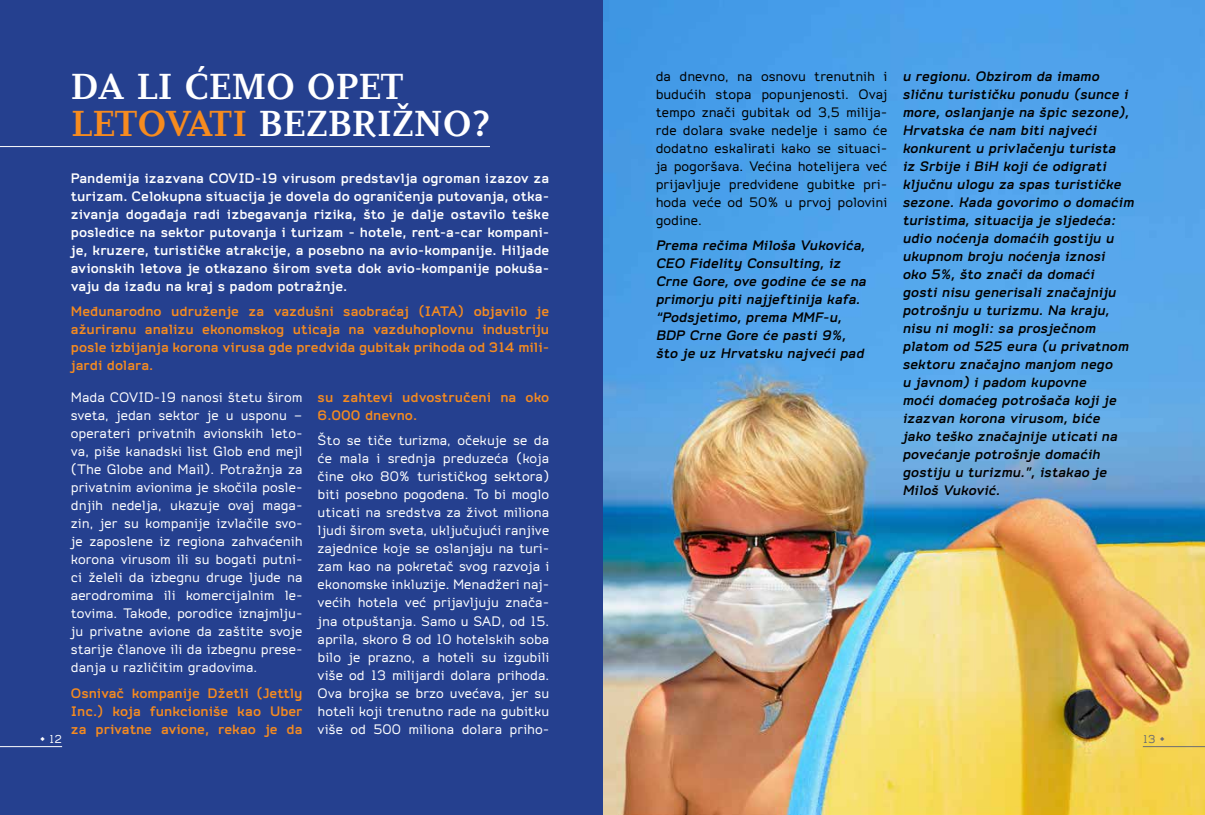
<style>
.page{position:relative;width:1205px;height:815px;background:#fff}
.page>*{position:absolute;margin:0;border:0;box-sizing:border-box;transform-origin:0 0}
.t1{font:700 37.5px/37.5px "PF Diplomat";color:#fff}
.t2{font:15px/18px "Do Gothic";color:#fff;text-align:justify}
.t3{font:italic 700 15px/18px "Do Gothic";color:#000}
.t4{font:700 15px/18px "Do Gothic";color:#fff}
.t5{font:700 15px/18px "Do Gothic";color:#f68b1f;text-align:justify}
.t6{font:15px/18px "Do Gothic";color:#000}
.t7{font:12.5px "Do Gothic";color:#fff}
.t8{font:12.5px "Do Gothic";color:#6d6e71}
.s1{color:#f68b1f}
</style>
<div class="page">
<img style="left:602px;top:0;width:603px;height:815px">
<div style="left:0;top:0;width:602px;height:815px;background:#25408f"></div>
<hr style="left:0;top:146px;width:490px;height:1px;background:#fff">
<hr style="left:1143px;top:746px;width:62px;height:1px;background:#6d6e71">
<hr style="left:0;top:746px;width:62px;height:1px;background:#fff">
<h1 class="t1" style="left:71px;top:68px;width:421px">DA LI ĆEMO OPET<br><span class="s1">LETOVATI</span> BEZBRIŽNO?</h1>
<p class="t3" style="left:902px;top:68px;width:233px">u regionu. Obzirom da imamo sličnu turističku ponudu (sunce i more, oslanjanje na špic sezone),<br>Hrvatska će nam biti najveći konkurent u privlačenju turista<br>iz Srbije i BiH koji će odigrati ključnu ulogu za spas turističke sezone. Kada govorimo o domaćim turistima, situacija je sljedeća: udio noćenja domaćih gostiju u ukupnom broju noćenja iznosi<br>oko 5%, što znači da domaći<br>gosti nisu generisali značajniju potrošnju u turizmu. Na kraju, nisu ni mogli: sa prosječnom platom od 525 eura (u privatnom sektoru značajno manjom nego<br>u javnom) i padom kupovne<br>moći domaćeg potrošača koji je izazvan korona virusom, biće<br>jako teško značajnije uticati na povećanje potrošnje domaćih gostiju u turizmu.”, istakao je<br>Miloš Vuković.</p>
<p class="t6" style="left:656px;top:68px;width:233px">da dnevno, na osnovu trenutnih i budućih stopa popunjenosti. Ovaj tempo znači gubitak od 3,5 milija&shy;rde dolara svake nedelje i samo će dodatno eskalirati kako se situaci&shy;ja pogoršava. Većina hotelijera već prijavljuje predviđene gubitke pri&shy;hoda veće od 50% u prvoj polovini godine.</p>
<p class="t3" style="left:656px;top:237px;width:212px">Prema rečima Miloša Vukovića,<br>CEO Fidelity Consulting, iz<br>Crne Gore, ove godine će se na primorju piti najjeftinija kafa. “Podsjetimo, prema MMF-u,<br>BDP Crne Gore će pasti 9%, što je uz Hrvatsku najveći pad</p>
<p class="t4" style="left:71px;top:170px;width:480px">Pandemija izazvana COVID-19 virusom predstavlja ogroman izazov za turizam. Celokupna situacija je dovela do ograničenja putovanja, otka&shy;zivanja događaja radi izbegavanja rizika, što je dalje ostavilo teške posledice na sektor putovanja i turizam - hotele, rent-a-car kompani&shy;je, kruzere, turističke atrakcije, a posebno na avio-kompanije. Hiljade avionskih letova je otkazano širom sveta dok avio-kompanije pokuša&shy;vaju da izađu na kraj s padom potražnje.</p>
<p class="t5" style="left:71px;top:303px;width:480px">Međunarodno udruženje za vazdušni saobraćaj (IATA) objavilo je ažuriranu analizu ekonomskog uticaja na vazduhoplovnu industriju posle izbijanja korona virusa gde predviđa gubitak prihoda od 314 mili&shy;jardi dolara.</p>
<p class="t2" style="left:71px;top:389px;width:233px">Mada COVID- 19 nanosi štetu širom sveta, jedan sektor je u usponu – operateri privatnih avionskih leto&shy;va, piše kanadski list Glob end mejl (The Globe and Mail). Potražnja za privatnim avionima je skočila posle&shy;dnjih nedelja, ukazuje ovaj maga&shy;zin, jer su kompanije izvlačile svo&shy;je zaposlene iz regiona zahvaćenih korona virusom ili su bogati putni&shy;ci želeli da izbegnu druge ljude na aerodromima ili komercijalnim le&shy;tovima. Takođe, porodice iznajmlju&shy;ju privatne avione da zaštite svoje starije članove ili da izbegnu prese&shy;danja u različitim gradovima.</p>
<p class="t5" style="left:71px;top:684px;width:233px">Osnivač kompanije Džetli (Jettly Inc.) koja funkcioniše kao Uber za privatne avione, rekao je da</p>
<p class="t5" style="left:318px;top:389px;width:233px">su zahtevi udvostručeni na oko<br>6.000 dnevno.</p>
<p class="t2" style="left:318px;top:432px;width:233px">Što se tiče turizma, očekuje se da će mala i srednja preduzeća (koja čine oko 80% turističkog sektora) biti posebno pogođena. To bi moglo uticati na sredstva za život miliona ljudi širom sveta, uključujući ranjive zajednice koje se oslanjaju na turi&shy;zam kao na pokretač svog razvoja i ekonomske inkluzije. Menadžeri naj&shy;većih hotela već prijavljuju znača&shy;jna otpuštanja. Samo u SAD, od 15. aprila, skoro 8 od 10 hotelskih soba bilo je prazno, a hoteli su izgubili više od 13 milijardi dolara prihoda.<br>Ova brojka se brzo uvećava, jer su hoteli koji trenutno rade na gubitku više od 500 miliona dolara priho-</p>
<p class="t7" style="left:40px;top:732px;width:24px">• 12</p>
<p class="t8" style="left:1143px;top:732px;width:24px">13 •</p>
</div>
